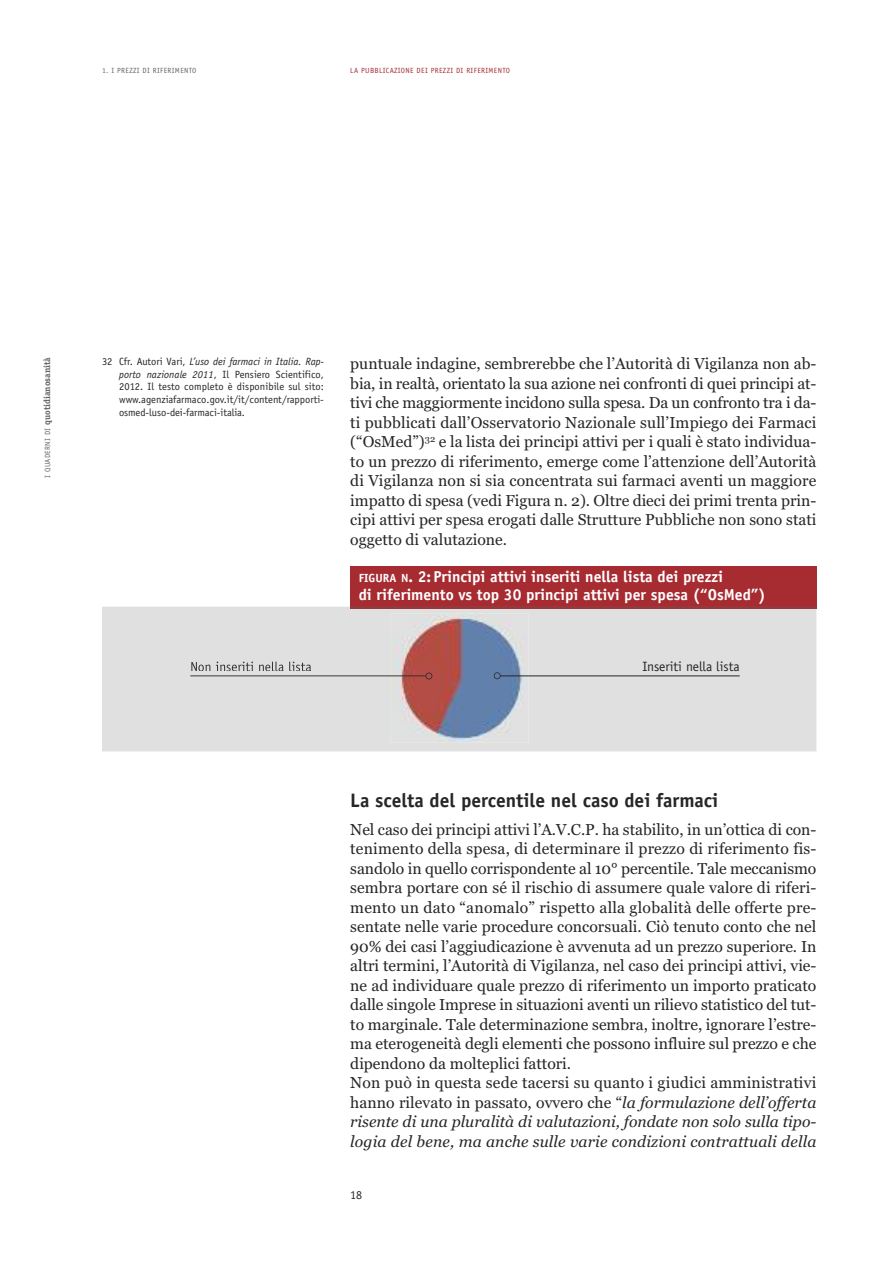
<style>
.page{position:relative;width:893px;height:1263px;background:#fff}
.page>*{position:absolute;margin:0;border:0;box-sizing:border-box;transform-origin:0 0}
.t1{font:700 19.5px "Officina Sans";color:#272627}
.t2{font:15.75px/19.5px "Georgia";color:#272627;text-align:justify}
.t3{font:700 15.75px/18px "Officina Sans";color:#fff}
.t4{font:13.5px "Officina Sans";color:#272627}
.t5{font:12px "Officina Sans";color:#272627}
.t6{font:10.5px/12.8px "Officina Sans";letter-spacing:-.005em;color:#272627;text-align:justify}
.t7{font:700 9px "Officina Serif";color:#636467}
.t8{font:7.5px "Officina Sans";letter-spacing:.05em;color:#a62c32}
.t9{font:7.5px "Officina Sans";letter-spacing:.05em;color:#636467}
.s1{font-family:"Officina Sans";font-weight:400;font-size:7.5px}
.s2{font-style:italic}
.s3{font-size:11.85px}
</style>
<div class="page">
<div style="left:350px;top:566px;width:466px;height:43px;background:#a62c32"></div>
<svg style="left:102px;top:607px;width:714px;height:144px;background:#d5d3d6"></svg>
<hr style="left:350px;top:607px;width:466px;height:2px;background:#98373c">
<svg style="left:190px;top:662px;width:242px;height:17px;background:#c5baba"></svg>
<hr style="left:500px;top:675px;width:240px;height:1px;background:#272627">
<div style="left:494px;top:672px;width:7px;height:7px;border:2px solid #272627;border-radius:50%"></div>
<p class="t9" style="left:102px;top:68px;width:96px">1. I PREZZI DI RIFERIMENTO</p>
<p class="t8" style="left:350px;top:68px;width:161px">LA PUBBLICAZIONE DEI PREZZI DI RIFERIMENTO</p>
<p class="t7" style="left:44px;top:478px;width:122px;rotate:-90deg"><span class="s1">I QUADERNI DI</span> quotidianosanità</p>
<p class="t6" style="left:119px;top:356px;width:206px;text-indent:-17px">32 Cfr. Autori Vari, <span class="s2">L’uso dei farmaci in Italia. Rap&shy;porto nazionale 2011</span>, Il Pensiero Scientifico, 2012. Il testo completo è disponibile sul sito: www.agenziafarmaco.gov.it/it/content/rapporti&shy;osmed-luso-dei-farmaci-italia.</p>
<p class="t2" style="left:350px;top:354px;width:468px">puntuale indagine, sembrerebbe che l’Autorità di Vigilanza non ab&shy;bia, in realtà, orientato la sua azione nei confronti di quei principi at&shy;tivi che maggiormente incidono sulla spesa. Da un confronto tra i da&shy;ti pubblicati dall’Osservatorio Nazionale sull’Impiego dei Farmaci (“OsMed”)<sup>32</sup> e la lista dei principi attivi per i quali è stato individua&shy;to un prezzo di riferimento, emerge come l’attenzione dell’Autorità di Vigilanza non si sia concentrata sui farmaci aventi un maggiore impatto di spesa (vedi Figura n. 2). Oltre dieci dei primi trenta prin&shy;cipi attivi per spesa erogati dalle Strutture Pubbliche non sono stati oggetto di valutazione.</p>
<p class="t3" style="left:359px;top:569px;width:408px"><span class="s3">FIGURA N</span>. 2: Principi attivi inseriti nella lista dei prezzi<br>di riferimento vs top 30 principi attivi per spesa (“OsMed”)</p>
<p class="t4" style="left:642px;top:662px;width:99px">Inseriti nella lista</p>
<p class="t1" style="left:350px;top:793px;width:370px">La scelta del percentile nel caso dei farmaci</p>
<p class="t2" style="left:350px;top:819px;width:468px;text-align:left">Nel caso dei principi attivi l’A.V.C.P. ha stabilito, in un’ottica di con&shy;tenimento della spesa, di determinare il prezzo di riferimento fis&shy;sandolo in quello corrispondente al 10° percentile. Tale meccanismo sembra portare con sé il rischio di assumere quale valore di riferi&shy;mento un dato “anomalo” rispetto alla globalità delle offerte pre&shy;sentate nelle varie procedure concorsuali. Ciò tenuto conto che nel 90% dei casi l’aggiudicazione è avvenuta ad un prezzo superiore. In altri termini, l’Autorità di Vigilanza, nel caso dei principi attivi, vie&shy;ne ad individuare quale prezzo di riferimento un importo praticato dalle singole Imprese in situazioni aventi un rilievo statistico del tut&shy;to marginale. Tale determinazione sembra, inoltre, ignorare l’estre&shy;ma eterogeneità degli elementi che possono influire sul prezzo e che dipendono da molteplici fattori.<br>Non può in questa sede tacersi su quanto i giudici amministrativi hanno rilevato in passato, ovvero che “<span class="s2">la formulazione dell’offerta risente di una pluralità di valutazioni, fondate non solo sulla tipo&shy;logia del bene, ma anche sulle varie condizioni contrattuali della</span></p>
<p class="t5" style="left:350px;top:1191px;width:13px">18</p>
</div>
